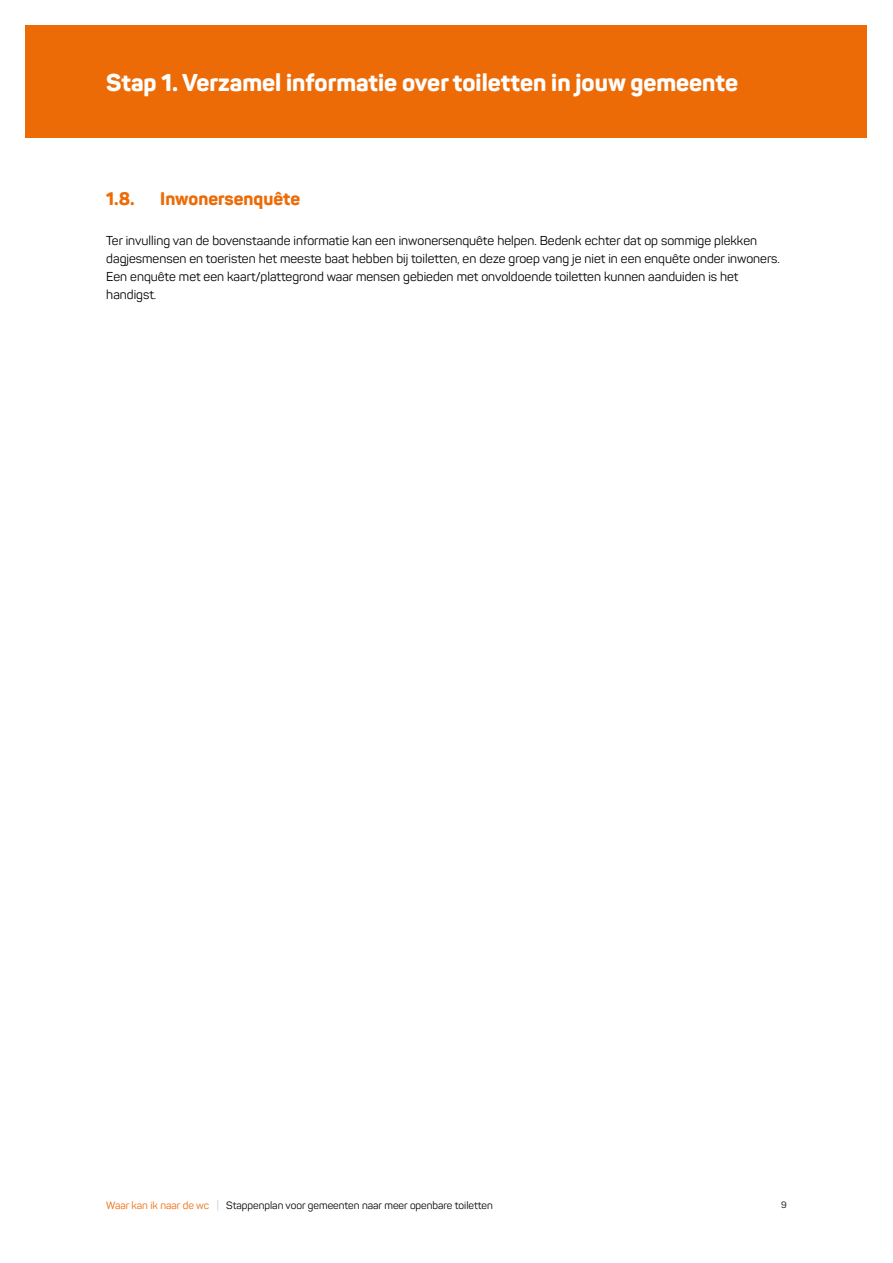
<style>
.page{position:relative;width:893px;height:1263px;background:#fff}
.page>*{position:absolute;margin:0;border:0;box-sizing:border-box;transform-origin:0 0}
.t1{font:800 24px "Panton";color:#fff}
.t2{font:800 18px "Panton";color:#ed6b06}
.t3{font:12.75px/18px "Panton";color:#000}
.t4{font:10.5px "Panton";color:#000}
.t5{font:9px "Panton";color:#000}
.s1{color:#ed6b06}
.s2{color:#c6c6c6}
</style>
<div class="page">
<div style="left:26px;top:26px;width:841px;height:112px;background:#ed6b06"></div>
<h1 class="t1" style="left:106px;top:67px;width:633px">Stap 1. Verzamel informatie over toiletten in jouw gemeente</h1>
<h2 class="t2" style="left:106px;top:188px;width:30px">1.8.</h2>
<h2 class="t2" style="left:160px;top:188px;width:141px">Inwonersenquête</h2>
<p class="t3" style="left:106px;top:231px;width:675px">Ter invulling van de bovenstaande informatie kan een inwonersenquête helpen. Bedenk echter dat op sommige plekken dagjesmensen en toeristen het meeste baat hebben bij toiletten, en deze groep vang je niet in een enquête onder inwoners.<br>Een enquête met een kaart/plattegrond waar mensen gebieden met onvoldoende toiletten kunnen aanduiden is het handigst.</p>
<p class="t4" style="left:106px;top:1199px;width:388px"><span class="s1">Waar kan ik naar de wc</span> <span class="s2">|</span> Stappenplan voor gemeenten naar meer openbare toiletten</p>
<p class="t5" style="left:781px;top:1199px;width:7px">9</p>
</div>
